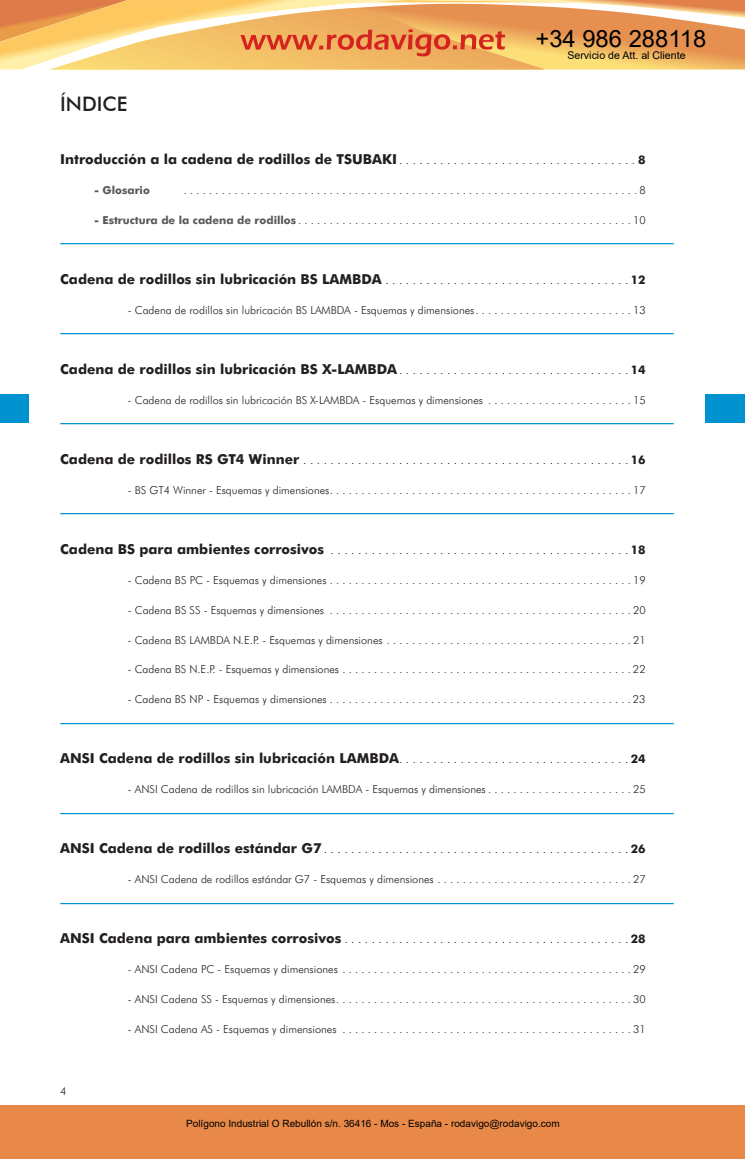
<style>
.page{position:relative;width:745px;height:1159px;background:#fff}
.page>*{position:absolute;margin:0;border:0;box-sizing:border-box;transform-origin:0 0}
.t1{font:23.75px "Arial";color:#000}
.t2{font:500 20px "Futura BT";color:#231f20}
.t3{font:700 13.75px "Futura BT";color:#231f20}
.t4{font:300 11.88px "Futura BT";color:#231f20}
.t5{font:300 11.25px "Futura BT";color:#231f20}
.t6{font:300 11px "Futura BT";color:#231f20}
.t7{font:700 11px "Futura BT";color:#57585a}
.t8{font:10.62px "Arial";color:#000}
.t9{font:10px "Arial";color:#000}
.s1{font-weight:300;font-size:11.88px}
.s2{font-size:11.88px}
.s3{font-weight:700;color:#57585a}
.s4{font-weight:700;font-size:13.75px}
.s5{font-weight:700}
</style>
<div class="page">
<div style="left:0;top:394px;width:28px;height:28px;background:#0093d0"></div>
<div style="left:705px;top:394px;width:39px;height:28px;background:#0093d0"></div>
<hr style="left:60px;top:243px;width:613px;height:1px;background:#0093d0">
<hr style="left:60px;top:333px;width:613px;height:1px;background:#0093d0">
<hr style="left:60px;top:423px;width:613px;height:1px;background:#0093d0">
<hr style="left:60px;top:513px;width:613px;height:1px;background:#0093d0">
<hr style="left:60px;top:723px;width:613px;height:1px;background:#0093d0">
<hr style="left:60px;top:813px;width:613px;height:1px;background:#0093d0">
<hr style="left:60px;top:903px;width:613px;height:1px;background:#0093d0">
<div style="left:0;top:1105px;width:744px;height:54px;background:#e88949"></div>
<svg style="left:0;top:0;width:744px;height:70px;background:#f0b66e"></svg>
<h1 class="t1" style="left:535px;top:22px;width:172px">+34 986 288118</h1>
<h2 class="t2" style="left:60px;top:95px;width:69px">ÍNDICE</h2>
<p class="t8" style="left:567px;top:48px;width:120px">Servicio de Att. al Cliente</p>
<p class="t3" style="left:60px;top:150px;width:586px">Introducción a la cadena de rodillos de TSUBAKI<span class="s1">...................................</span><span class="s2">8</span></p>
<p class="t7" style="left:94px;top:183px;width:57px">- Glosario</p>
<p class="t6" style="left:184px;top:185px;width:463px">........................................................................8</p>
<p class="t6" style="left:94px;top:215px;width:552px"><span class="s3">- Estructura de la cadena de rodillos</span>.....................................................10</p>
<p class="t3" style="left:60px;top:270px;width:586px">Cadena de rodillos sin lubricación BS LAMBDA<span class="s1">....................................</span><span class="s2">12</span></p>
<p class="t6" style="left:128px;top:305px;width:519px">- Cadena de rodillos sin lubricación BS LAMBDA - Esquemas y dimensiones. . . . . . . . . . . . . . . . . . . . . . . . . 13</p>
<p class="t3" style="left:60px;top:360px;width:586px">Cadena de rodillos sin lubricación BS X-LAMBDA<span class="s1">..................................</span><span class="s2">14</span></p>
<p class="t6" style="left:128px;top:395px;width:519px">- Cadena de rodillos sin lubricación BS X-LAMBDA - Esquemas y dimensiones . . . . . . . . . . . . . . . . . . . . . . . 15</p>
<p class="t4" style="left:60px;top:454px;width:586px"><span class="s4">Cadena de rodillos RS GT4 Winner</span> ................................................<span class="s5">16</span></p>
<p class="t6" style="left:128px;top:485px;width:519px">- BS GT4 Winner - Esquemas y dimensiones................................................17</p>
<p class="t4" style="left:60px;top:544px;width:586px"><span class="s4">Cadena BS para ambientes corrosivos</span> ............................................<span class="s5">18</span></p>
<p class="t6" style="left:128px;top:575px;width:519px">- Cadena BS PC - Esquemas y dimensiones................................................19</p>
<p class="t6" style="left:128px;top:605px;width:519px">- Cadena BS SS - Esquemas y dimensiones ................................................20</p>
<p class="t6" style="left:128px;top:635px;width:519px">- Cadena BS LAMBDA N.E.P. - Esquemas y dimensiones .......................................21</p>
<p class="t6" style="left:128px;top:665px;width:519px">- Cadena BS N.E.P. - Esquemas y dimensiones ..............................................22</p>
<p class="t6" style="left:128px;top:695px;width:519px">- Cadena BS NP - Esquemas y dimensiones................................................23</p>
<p class="t3" style="left:60px;top:750px;width:586px">ANSI Cadena de rodillos sin lubricación LAMBDA<span class="s1">. . . . . . . . . . . . . . . . . . . . . . . . . . . . . . . . . .</span> <span class="s2">24</span></p>
<p class="t6" style="left:128px;top:785px;width:519px">- ANSI Cadena de rodillos sin lubricación LAMBDA - Esquemas y dimensiones . . . . . . . . . . . . . . . . . . . . . . . 25</p>
<p class="t4" style="left:60px;top:844px;width:586px"><span class="s4">ANSI Cadena de rodillos estándar G7</span>.............................................<span class="s5">26</span></p>
<p class="t6" style="left:128px;top:875px;width:519px">- ANSI Cadena de rodillos estándar G7 - Esquemas y dimensiones . . . . . . . . . . . . . . . . . . . . . . . . . . . . . . . 27</p>
<p class="t4" style="left:60px;top:934px;width:586px"><span class="s4">ANSI Cadena para ambientes corrosivos</span>..........................................<span class="s5">28</span></p>
<p class="t6" style="left:128px;top:965px;width:519px">- ANSI Cadena PC - Esquemas y dimensiones ..............................................29</p>
<p class="t6" style="left:128px;top:995px;width:519px">- ANSI Cadena SS - Esquemas y dimensiones...............................................30</p>
<p class="t6" style="left:128px;top:1025px;width:519px">- ANSI Cadena AS - Esquemas y dimensiones ..............................................31</p>
<p class="t5" style="left:60px;top:1086px;width:8px">4</p>
<p class="t9" style="left:186px;top:1117px;width:375px">Polígono Industrial O Rebullón s/n. 36416 - Mos - España - rodavigo@rodavigo.com</p>
</div>
